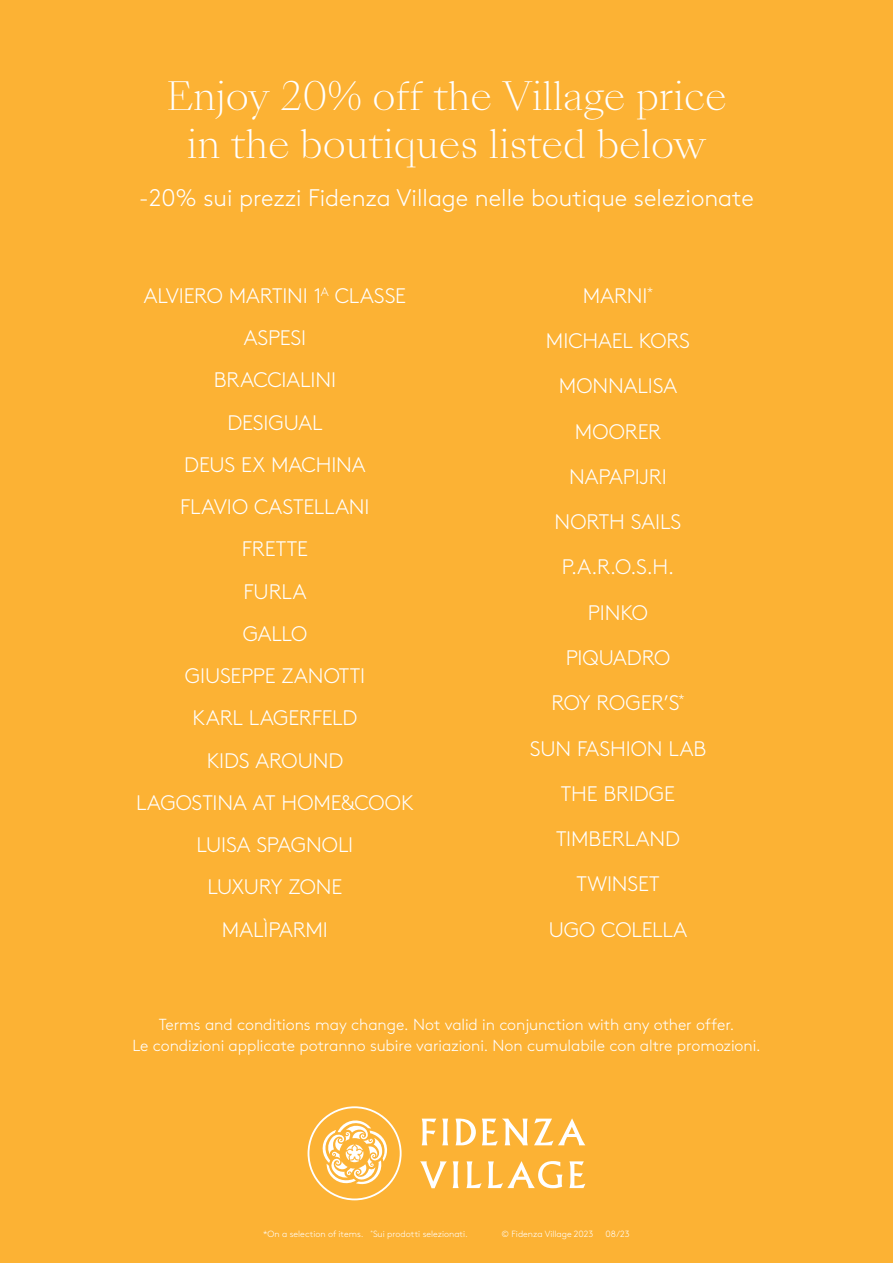
<style>
.page{position:relative;width:893px;height:1263px;background:#fcb234}
.page>*{position:absolute;margin:0;border:0;box-sizing:border-box;transform-origin:0 0}
.Titoli{font:300 37.5px/48px "Sang Bleu Kingdom";color:#fff;text-align:center}
.Titoli-2{font:300 24px "Brown Std";color:#fff}
.BRAND{font:300 21px "Brown Std";letter-spacing:-.005em;color:#fff}
.Stile_di_paragrafo_1{font:300 21px "Brown Std";letter-spacing:-.02em;color:#fff}
.BRAND-2{font:300 21px "Brown Std";letter-spacing:-.03em;color:#fff}
.Stile_di_paragrafo_2{font:300 16.05px "Brown Std";letter-spacing:-.005em;color:#fff}
.Terms{font:300 9px "Brown Std";color:#fff}
</style>
<div class="page">
<svg style="left:308px;top:1106px;width:277px;height:94px"></svg>
<p class="Titoli" style="left:166px;top:74px;width:562px">Enjoy 20% off the Village price in the boutiques listed below</p>
<p class="Titoli-2" style="left:139px;top:184px;width:616px">-20% sui prezzi Fidenza Village nelle boutique selezionate</p>
<p class="BRAND" style="left:144px;top:284px;width:264px">ALVIERO MARTINI 1<sup>A</sup> CLASSE</p>
<p class="BRAND" style="left:244px;top:326px;width:64px">ASPESI</p>
<p class="BRAND" style="left:214px;top:368px;width:124px">BRACCIALINI</p>
<p class="BRAND" style="left:227px;top:410px;width:97px">DESIGUAL</p>
<p class="BRAND" style="left:184px;top:453px;width:183px">DEUS EX MACHINA</p>
<p class="BRAND" style="left:180px;top:495px;width:191px">FLAVIO CASTELLANI</p>
<p class="BRAND" style="left:242px;top:537px;width:68px">FRETTE</p>
<p class="BRAND" style="left:243px;top:579px;width:64px">FURLA</p>
<p class="BRAND" style="left:243px;top:622px;width:66px">GALLO</p>
<p class="BRAND" style="left:185px;top:664px;width:182px">GIUSEPPE ZANOTTI</p>
<p class="BRAND" style="left:193px;top:706px;width:166px">KARL LAGERFELD</p>
<p class="BRAND" style="left:207px;top:748px;width:138px">KIDS AROUND</p>
<p class="BRAND" style="left:136px;top:791px;width:279px">LAGOSTINA AT HOME&amp;COOK</p>
<p class="BRAND" style="left:197px;top:833px;width:158px">LUISA SPAGNOLI</p>
<p class="BRAND-2" style="left:207px;top:875px;width:136px">LUXURY ZONE</p>
<p class="BRAND" style="left:222px;top:917px;width:108px">MALÌPARMI</p>
<p class="BRAND" style="left:583px;top:284px;width:72px">MARNI<sup>*</sup></p>
<p class="BRAND" style="left:546px;top:329px;width:146px">MICHAEL KORS</p>
<p class="BRAND" style="left:559px;top:374px;width:120px">MONNALISA</p>
<p class="BRAND" style="left:575px;top:420px;width:88px">MOORER</p>
<p class="BRAND" style="left:569px;top:465px;width:99px">NAPAPIJRI</p>
<p class="BRAND" style="left:555px;top:510px;width:128px">NORTH SAILS</p>
<p class="BRAND" style="left:562px;top:555px;width:114px">P.A.R.O.S.H.</p>
<p class="BRAND" style="left:588px;top:601px;width:62px">PINKO</p>
<p class="BRAND" style="left:566px;top:646px;width:106px">PIQUADRO</p>
<p class="Stile_di_paragrafo_1" style="left:551px;top:691px;width:135px">ROY ROGER’S<sup>*</sup></p>
<p class="BRAND" style="left:530px;top:736px;width:178px">SUN FASHION LAB</p>
<p class="BRAND" style="left:561px;top:782px;width:116px">THE BRIDGE</p>
<p class="BRAND" style="left:556px;top:827px;width:125px">TIMBERLAND</p>
<p class="BRAND" style="left:576px;top:872px;width:85px">TWINSET</p>
<p class="BRAND" style="left:549px;top:917px;width:140px">UGO COLELLA</p>
<p class="Stile_di_paragrafo_2" style="left:159px;top:1015px;width:577px">Terms and conditions may change. Not valid in conjunction with any other offer.</p>
<p class="Stile_di_paragrafo_2" style="left:132px;top:1037px;width:630px">Le condizioni applicate potranno subire variazioni. Non cumulabile con altre promozioni.</p>
<p class="Terms" style="left:263px;top:1229px;width:206px">*On a selection of items. <sup>*</sup>Sui prodotti selezionati.</p>
<p class="Terms" style="left:502px;top:1229px;width:93px">© Fidenza Village 2023</p>
<p class="Terms" style="left:606px;top:1229px;width:26px">08/23</p>
</div>
